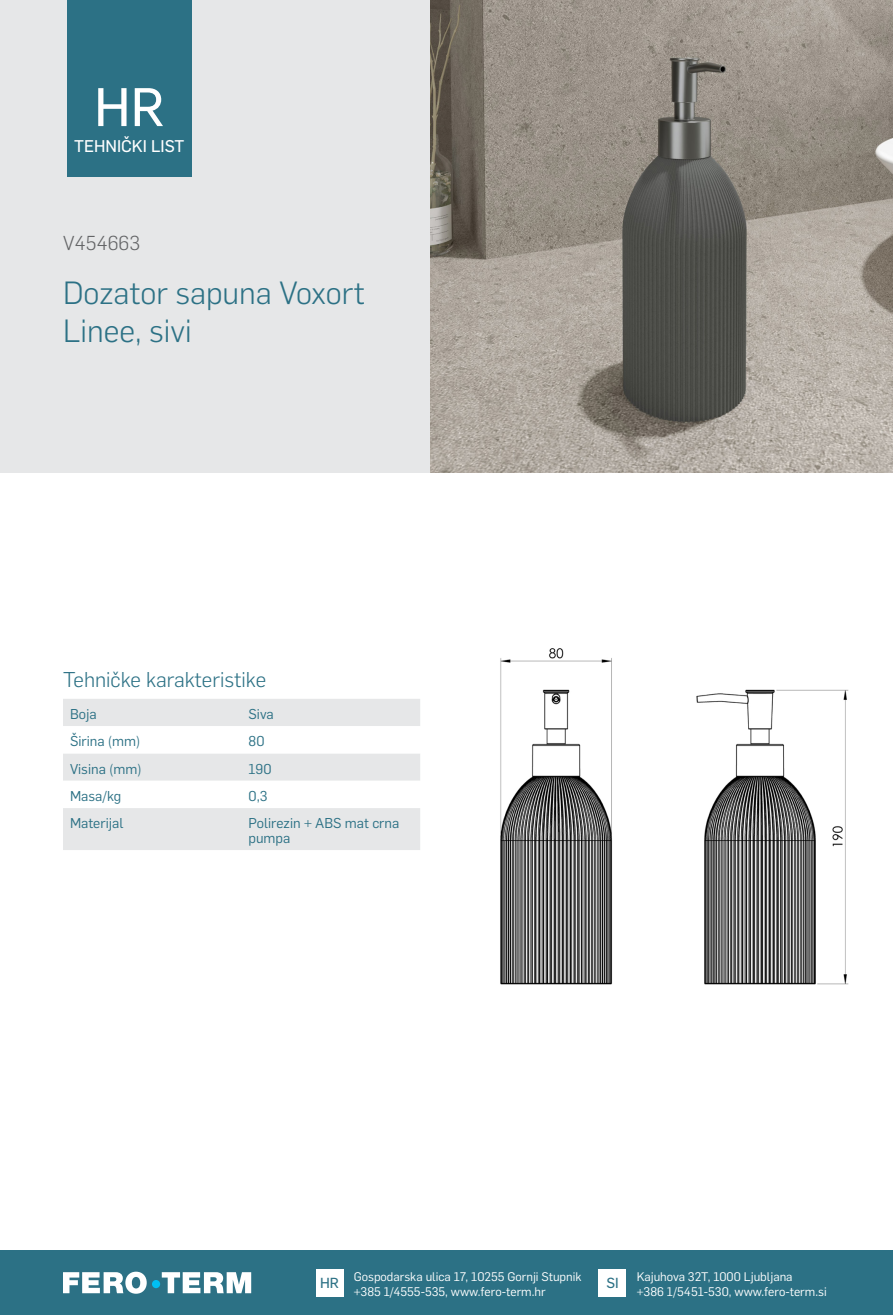
<style>
.page{position:relative;width:893px;height:1315px;background:#fff}
.page>*{position:absolute;margin:0;border:0;box-sizing:border-box;transform-origin:0 0}
.t1{font:53.2px "Flama Basic";color:#fff}
.t2{font:300 31.5px/37.8px "Flama";color:#2c7185}
.t3{font:300 21px "Flama";color:#2c7185}
.t4{font:300 19.78px "Flama";color:#636466}
.t5{font:16.62px "Flama Basic";color:#fff}
.t6{font:14.35px "Flama Basic";color:#2c7185}
.t7{font:14px/14.7px "Flama";color:#2c7185}
.t8{font:12.25px/15.8px "Flama";color:#fff}
</style>
<div class="page">
<div style="left:0;top:1250px;width:893px;height:65px;background:#2c7185"></div>
<div style="left:316px;top:1269px;width:27px;height:27px;background:#fff"></div>
<div style="left:599px;top:1269px;width:27px;height:27px;background:#fff"></div>
<svg style="left:63px;top:1271px;width:188px;height:22px"></svg>
<div style="left:152px;top:1280px;width:8px;height:8px;background:#00c0f3;border-radius:50%"></div>
<div style="left:0;top:0;width:430px;height:472px;background:#e6e7e8"></div>
<div style="left:67px;top:0;width:124px;height:177px;background:#2c7185"></div>
<div style="left:63px;top:699px;width:357px;height:151px;background:#e6e7e8"></div>
<svg style="left:63px;top:726px;width:357px;height:82px"></svg>
<img style="left:430px;top:0;width:463px;height:472px">
<img style="left:500px;top:648px;width:349px;height:337px">
<h1 class="t1" style="left:94px;top:70px;width:72px">HR</h1>
<h3 class="t5" style="left:74px;top:134px;width:112px">TEHNIČKI LIST</h3>
<h3 class="t4" style="left:63px;top:229px;width:79px">V454663</h3>
<h2 class="t2" style="left:63px;top:272px;width:303px">Dozator sapuna Voxort<br>Linee, sivi</h2>
<h3 class="t3" style="left:63px;top:665px;width:205px">Tehničke karakteristike</h3>
<p class="t7" style="left:70px;top:706px;width:28px">Boja</p>
<p class="t7" style="left:249px;top:706px;width:27px">Siva</p>
<p class="t7" style="left:70px;top:733px;width:72px">Širina (mm)</p>
<p class="t7" style="left:249px;top:733px;width:17px">80</p>
<p class="t7" style="left:70px;top:760px;width:73px">Visina (mm)</p>
<p class="t7" style="left:249px;top:760px;width:25px">190</p>
<p class="t7" style="left:70px;top:788px;width:53px">Masa/kg</p>
<p class="t7" style="left:249px;top:788px;width:20px">0,3</p>
<p class="t7" style="left:70px;top:815px;width:55px">Materijal</p>
<p class="t7" style="left:249px;top:815px;width:152px">Polirezin + ABS mat crna pumpa</p>
<p class="t6" style="left:320px;top:1272px;width:20px">HR</p>
<p class="t8" style="left:637px;top:1267px;width:191px">Kajuhova 32T, 1000 Ljubljana<br>+386 1/5451-530, www.fero-term.si</p>
<p class="t8" style="left:354px;top:1267px;width:229px">Gospodarska ulica 17, 10255 Gornji Stupnik +385 1/4555-535, www.fero-term.hr</p>
<p class="t6" style="left:606px;top:1272px;width:14px">SI</p>
</div>
